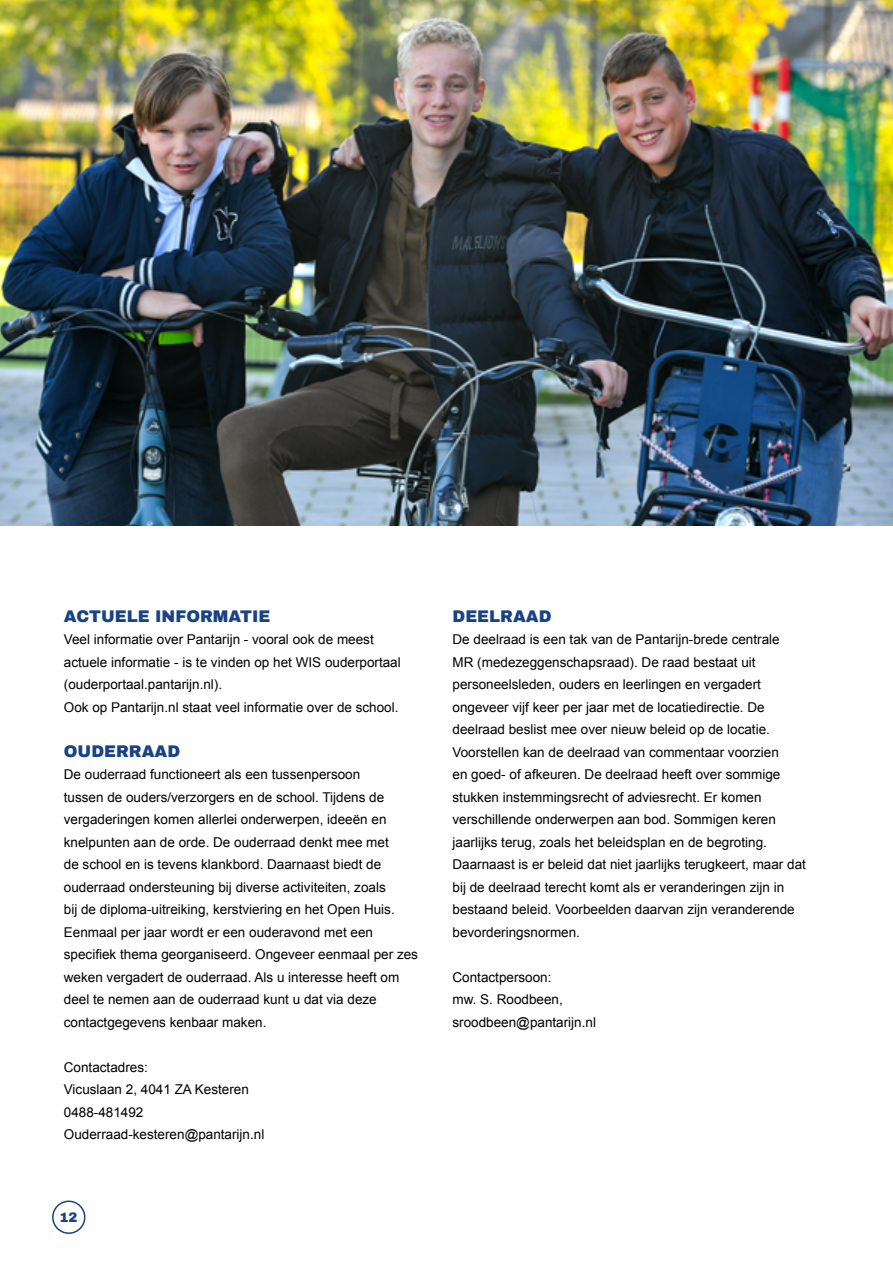
<style>
.page{position:relative;width:893px;height:1263px;background:#fff}
.page>*{position:absolute;margin:0;border:0;box-sizing:border-box;transform-origin:0 0}
.subkoppen{font:900 16.5px "Archivo";color:#194383}
.platte_tekst{font:13.5px/22.5px "Arial";color:#000}
.t1{font:900 13.5px "Archivo";color:#194383}
</style>
<div class="page">
<div style="left:52px;top:1200px;width:33px;height:34px;border:2px solid #194383;border-radius:50%"></div>
<img style="left:0;top:0;width:893px;height:525px">
<p class="subkoppen" style="left:64px;top:606px;width:208px">ACTUELE INFORMATIE</p>
<p class="platte_tekst" style="left:64px;top:628px;width:338px">Veel informatie over Pantarijn - vooral ook de meest actuele informatie - is te vinden op het WIS ouderportaal (ouderportaal.pantarijn.nl).</p>
<p class="platte_tekst" style="left:64px;top:696px;width:336px">Ook op Pantarijn.nl staat veel informatie over de school.</p>
<p class="subkoppen" style="left:64px;top:741px;width:118px">OUDERRAAD</p>
<p class="platte_tekst" style="left:64px;top:763px;width:356px">De ouderraad functioneert als een tussenpersoon<br>tussen de ouders/verzorgers en de school. Tijdens de vergaderingen komen allerlei onderwerpen, ideeën en knelpunten aan de orde. De ouderraad denkt mee met<br>de school en is tevens klankbord. Daarnaast biedt de ouderraad ondersteuning bij diverse activiteiten, zoals<br>bij de diploma-uitreiking, kerstviering en het Open Huis.<br>Eenmaal per jaar wordt er een ouderavond met een specifiek thema georganiseerd. Ongeveer eenmaal per zes weken vergadert de ouderraad. Als u interesse heeft om deel te nemen aan de ouderraad kunt u dat via deze</p>
<p class="platte_tekst" style="left:64px;top:1011px;width:204px">contactgegevens kenbaar maken.</p>
<p class="platte_tekst" style="left:64px;top:1056px;width:86px">Contactadres:</p>
<p class="platte_tekst" style="left:64px;top:1078px;width:187px">Vicuslaan 2, 4041 ZA Kesteren</p>
<p class="platte_tekst" style="left:64px;top:1101px;width:81px">0488-481492</p>
<p class="platte_tekst" style="left:64px;top:1123px;width:202px">Ouderraad-kesteren@pantarijn.nl</p>
<p class="t1" style="left:60px;top:1209px;width:20px">12</p>
<p class="subkoppen" style="left:452px;top:606px;width:101px">DEELRAAD</p>
<p class="platte_tekst" style="left:452px;top:628px;width:329px">De deelraad is een tak van de Pantarijn-brede centrale MR (medezeggenschapsraad). De raad bestaat uit personeelsleden, ouders en leerlingen en vergadert ongeveer vijf keer per jaar met de locatiedirectie. De deelraad beslist mee over nieuw beleid op de locatie.<br>Voorstellen kan de deelraad van commentaar voorzien en goed- of afkeuren. De deelraad heeft over sommige stukken instemmingsrecht of adviesrecht. Er komen verschillende onderwerpen aan bod. Sommigen keren jaarlijks terug, zoals het beleidsplan en de begroting.</p>
<p class="platte_tekst" style="left:452px;top:853px;width:355px">Daarnaast is er beleid dat niet jaarlijks terugkeert, maar dat bij de deelraad terecht komt als er veranderingen zijn in bestaand beleid. Voorbeelden daarvan zijn veranderende bevorderingsnormen.</p>
<p class="platte_tekst" style="left:452px;top:966px;width:101px">Contactpersoon:</p>
<p class="platte_tekst" style="left:452px;top:988px;width:112px">mw. S. Roodbeen,</p>
<p class="platte_tekst" style="left:452px;top:1011px;width:145px">sroodbeen@pantarijn.nl</p>
</div>
